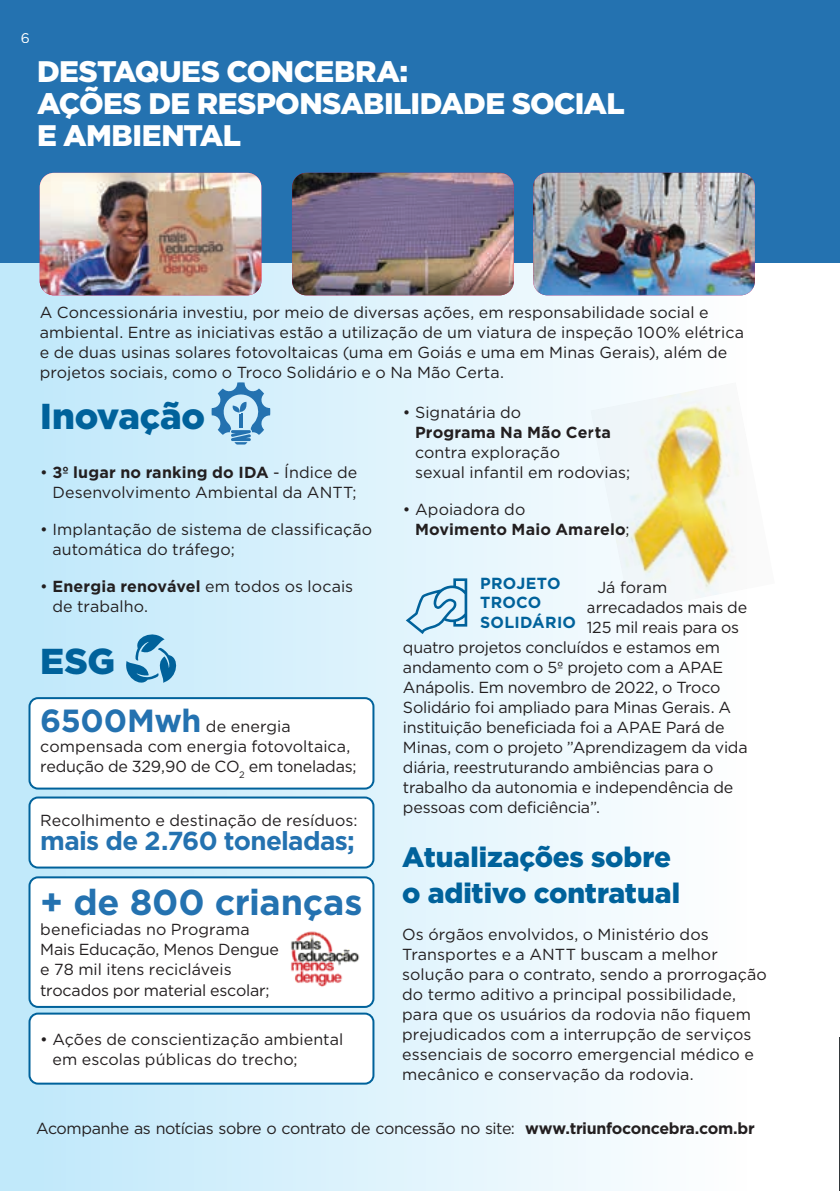
<style>
.page{position:relative;width:840px;height:1191px;background:#fff}
.page>*{position:absolute;margin:0;border:0;box-sizing:border-box;transform-origin:0 0}
.t1{font:700 36px "Gotham";letter-spacing:-.01em;color:#2472b0}
.t2{font:900 36px "Gotham";letter-spacing:-.005em;color:#00629b}
.t3{font:900 29.8px/32.2px "Gotham";letter-spacing:-.025em;color:#fff}
.t4{font:900 28px/36px "Gotham";letter-spacing:-.005em;color:#00629b}
.t5{font:700 26px "Gotham";letter-spacing:-.025em;color:#2472b0}
.t6{font:16px/20px "Gotham";color:#231f20}
.t7{font:16px "Gotham";letter-spacing:-.025em;color:#231f20}
.t8{font:700 16px/20px "Gotham";letter-spacing:.01em;color:#231f20}
.t9{font:700 16px/19.6px "Gotham";letter-spacing:.015em;color:#00629b}
.t10{font:14px "Gotham";color:#fff}
.s1{font-weight:400}
.s2{font-weight:700}
.s3{font-weight:700;font-size:32px;color:#2472b0}
</style>
<div class="page">
<div style="left:0;top:0;width:810px;height:1191px;background:linear-gradient(to right,#bde7fa,#fff)"></div>
<div style="left:0;top:0;width:839px;height:262px;background:#2472b0"></div>
<div style="left:29px;top:698px;width:344px;height:90px;background:#fff;border-radius:9px"></div>
<div style="left:28px;top:697px;width:346px;height:92px;border:2px solid #00629b;border-radius:9px"></div>
<div style="left:29px;top:797px;width:344px;height:70px;background:#fff;border-radius:9px"></div>
<div style="left:28px;top:796px;width:346px;height:72px;border:2px solid #00629b;border-radius:9px"></div>
<div style="left:29px;top:1013px;width:344px;height:70px;background:#fff;border-radius:9px"></div>
<div style="left:28px;top:1012px;width:346px;height:72px;border:2px solid #00629b;border-radius:9px"></div>
<div style="left:29px;top:877px;width:344px;height:130px;background:#fff;border-radius:9px"></div>
<div style="left:28px;top:876px;width:346px;height:132px;border:2px solid #00629b;border-radius:9px"></div>
<hr style="left:839px;top:0;width:1px;height:1037px;background:#47326e">
<hr style="left:839px;top:1037px;width:1px;height:154px;background:#32373a">
<img style="left:40px;top:173px;width:221px;height:122px">
<img style="left:292px;top:173px;width:221px;height:122px">
<img style="left:533px;top:173px;width:221px;height:122px">
<svg style="left:405px;top:578px;width:62px;height:56px"></svg>
<svg style="left:211px;top:382px;width:59px;height:62px"></svg>
<svg style="left:123px;top:628px;width:57px;height:60px"></svg>
<img style="left:590px;top:382px;width:184px;height:229px">
<img style="left:291px;top:931px;width:69px;height:56px">
<p class="t10" style="left:20px;top:30px;width:11px">6</p>
<h2 class="t3" style="left:37px;top:55px;width:589px">DESTAQUES CONCEBRA:<br>AÇÕES DE RESPONSABILIDADE SOCIAL<br>E AMBIENTAL</h2>
<p class="t6" style="left:40px;top:302px;width:705px">A Concessionária investiu, por meio de diversas ações, em responsabilidade social e ambiental. Entre as iniciativas estão a utilização de um viatura de inspeção 100% elétrica e de duas usinas solares fotovoltaicas (uma em Goiás e uma em Minas Gerais), além de projetos sociais, como o Troco Solidário e o Na Mão Certa.</p>
<p class="t6" style="left:403px;top:402px;width:120px">• Signatária do</p>
<p class="t8" style="left:415px;top:422px;width:197px">Programa Na Mão Certa</p>
<p class="t6" style="left:415px;top:442px;width:216px">contra exploração<br>sexual infantil em rodovias;</p>
<p class="t8" style="left:415px;top:499px;width:216px;text-indent:-12px"><span class="s1">• Apoiadora do<br></span>Movimento Maio Amarelo<span class="s1">;</span></p>
<h1 class="t2" style="left:40px;top:391px;width:166px">Inovação</h1>
<p class="t6" style="left:40px;top:462px;width:318px;text-align:right">• <span class="s2">3º lugar no ranking do IDA</span> - Índice de<br>Desenvolvimento Ambiental da ANTT;</p>
<p class="t6" style="left:52px;top:519px;width:321px;text-indent:-12px">• Implantação de sistema de classificação automática do tráfego;</p>
<p class="t6" style="left:52px;top:576px;width:302px;text-indent:-12px">• <span class="s2">Energia renovável</span> em todos os locais de trabalho.</p>
<h1 class="t2" style="left:40px;top:637px;width:76px">ESG</h1>
<p class="t6" style="left:40px;top:716px;width:317px"><span class="s3">6500Mwh</span> de energia compensada com energia fotovoltaica, redução de 329,90 de CO<sub>2</sub> em toneladas;</p>
<p class="t6" style="left:40px;top:810px;width:318px">Recolhimento e destinação de resíduos:</p>
<h3 class="t5" style="left:40px;top:824px;width:316px">mais de 2.760 toneladas;</h3>
<h1 class="t1" style="left:40px;top:879px;width:323px">+ de 800 crianças</h1>
<p class="t6" style="left:40px;top:919px;width:240px">beneficiadas no Programa<br>Mais Educação, Menos Dengue e 78 mil itens recicláveis trocados por material escolar;</p>
<p class="t6" style="left:52px;top:1028px;width:292px;text-indent:-12px">• Ações de conscientização ambiental em escolas públicas do trecho;</p>
<p class="t9" style="left:480px;top:573px;width:97px">PROJETO<br>TROCO<br>SOLIDÁRIO</p>
<p class="t6" style="left:597px;top:577px;width:71px">Já foram</p>
<p class="t6" style="left:586px;top:597px;width:162px">arrecadados mais de</p>
<p class="t6" style="left:586px;top:617px;width:154px">125 mil reais para os</p>
<p class="t6" style="left:403px;top:637px;width:318px">quatro projetos concluídos e estamos em</p>
<p class="t6" style="left:403px;top:657px;width:322px">andamento com o 5º projeto com a APAE</p>
<p class="t6" style="left:403px;top:677px;width:319px">Anápolis. Em novembro de 2022, o Troco</p>
<p class="t6" style="left:403px;top:697px;width:329px">Solidário foi ampliado para Minas Gerais. A</p>
<p class="t6" style="left:403px;top:717px;width:323px">instituição beneficiada foi a APAE Pará de</p>
<p class="t6" style="left:403px;top:737px;width:346px">Minas, com o projeto ”Aprendizagem da vida</p>
<p class="t6" style="left:403px;top:757px;width:312px">diária, reestruturando ambiências para o</p>
<p class="t6" style="left:403px;top:777px;width:331px">trabalho da autonomia e independência de</p>
<p class="t6" style="left:403px;top:797px;width:198px">pessoas com deficiência”.</p>
<h3 class="t4" style="left:402px;top:839px;width:279px">Atualizações sobre o aditivo contratual</h3>
<p class="t6" style="left:402px;top:924px;width:366px">Os órgãos envolvidos, o Ministério dos Transportes e a ANTT buscam a melhor solução para o contrato, sendo a prorrogação do termo aditivo a principal possibilidade, para que os usuários da rodovia não fiquem prejudicados com a interrupção de serviços essenciais de socorro emergencial médico e mecânico e conservação da rodovia.</p>
<p class="t7" style="left:36px;top:1119px;width:720px">Acompanhe as notícias sobre o contrato de concessão no site: <span class="s2">www.triunfoconcebra.com.br</span></p>
</div>
